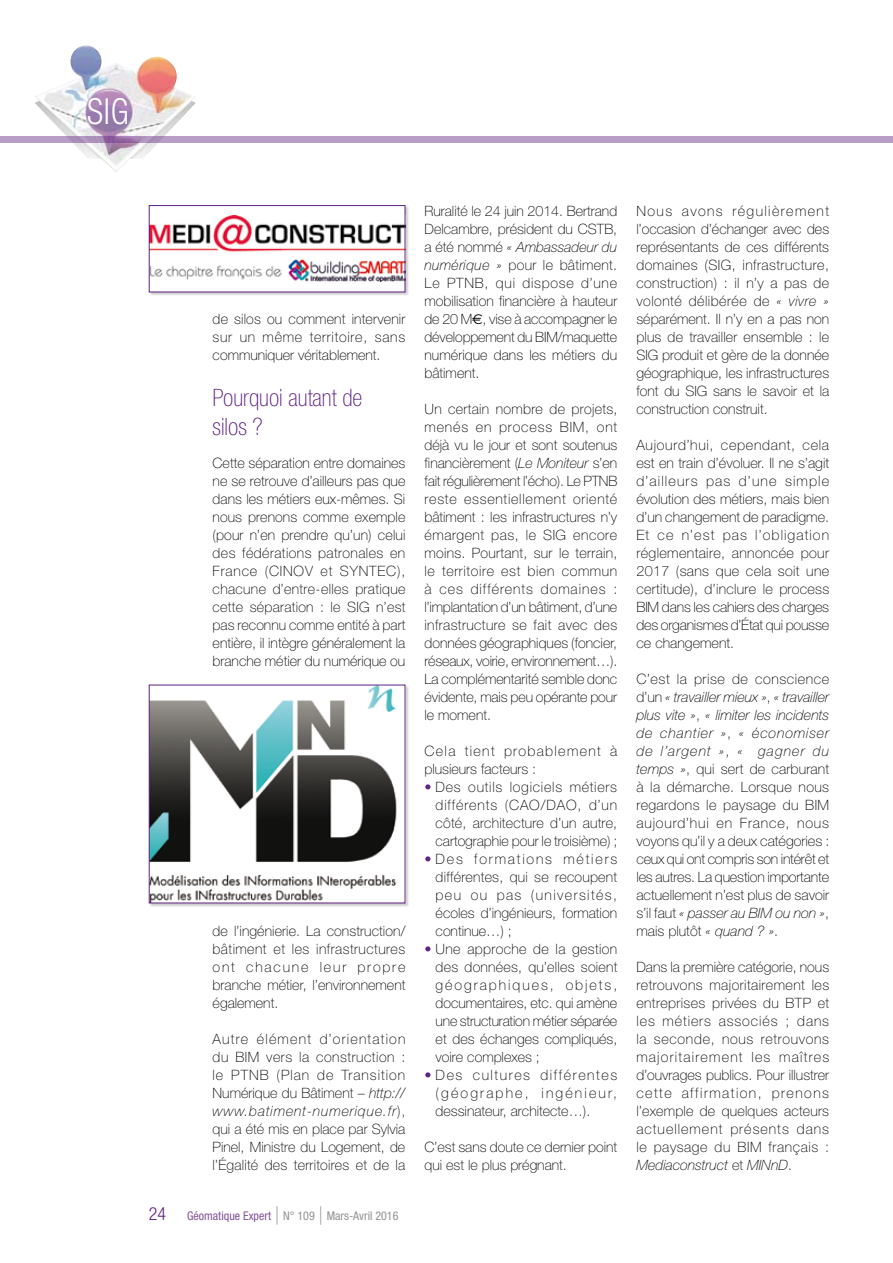
<style>
.page{position:relative;width:893px;height:1263px;background:#fff}
.page>*{position:absolute;margin:0;border:0;box-sizing:border-box;transform-origin:0 0}
.t1{font:300 condensed 36px "Helvetica Neue";color:#fff;scale:.93 1}
.t2{font:100 condensed 24px/28.8px "Helvetica Neue";color:#5e2281}
.t3{font:100 14.25px/18px "Helvetica Neue";color:#000;text-align:justify}
.t4{font:100 14.25px/18px "Helvetica Neue";letter-spacing:.095em;color:#000}
.t5{font:condensed 12px "Helvetica Neue";color:#929395}
.s1{font-style:italic}
.s2{font-weight:300;font-size:18px;color:#5e2281}
.s3{color:#83549a}
.s4{font-family:"Euro Sans";font-weight:400}
.s5{color:#5e2281}
</style>
<div class="page">
<img style="left:35px;top:45px;width:161px;height:127px">
<svg style="left:0;top:136px;width:893px;height:6px;background:#b59ac4"></svg>
<div style="left:149px;top:205px;width:260px;height:92px;background:#000;opacity:.2"></div>
<div style="left:149px;top:206px;width:256px;height:86px;background:#fff"></div>
<img style="left:151px;top:216px;width:252px;height:66px">
<div style="left:149px;top:205px;width:256px;height:87px;border:1px solid #5e2281"></div>
<div style="left:149px;top:685px;width:260px;height:222px;background:#000;opacity:.2"></div>
<img style="left:151px;top:687px;width:252px;height:214px">
<h1 class="t1" style="left:87px;top:91px;width:46px">SIG</h1>
<p class="t3" style="left:213px;top:310px;width:194px">de silos ou comment intervenir sur un même territoire, sans communiquer véritablement.</p>
<h2 class="t2" style="left:213px;top:383px;width:151px">Pourquoi autant de silos ?</h2>
<p class="t3" style="left:213px;top:454px;width:194px">Cette séparation entre domaines ne se retrouve d’ailleurs pas que dans les métiers eux-mêmes. Si nous prenons comme exemple (pour n’en prendre qu’un) celui des fédérations patronales en France (CINOV et SYNTEC), chacune d’entre-elles pratique cette séparation : le SIG n’est pas reconnu comme entité à part entière, il intègre généralement la branche métier du numérique ou</p>
<p class="t3" style="left:213px;top:922px;width:194px">de l’ingénierie. La construction/ bâtiment et les infrastructures ont chacune leur propre branche métier, l’environnement également.</p>
<p class="t3" style="left:213px;top:1030px;width:194px">Autre élément d’orientation du BIM vers la construction : le PTNB (Plan de Transition Numérique du Bâtiment – <span class="s1">http:// www.batiment-numerique.fr</span>), qui a été mis en place par Sylvia Pinel, Ministre du Logement, de l’Égalité des territoires et de la</p>
<p class="t5" style="left:149px;top:1209px;width:251px"><span class="s2">24</span> <span class="s3">Géomatique Expert</span> N° 109 Mars-Avril 2016</p>
<p class="t3" style="left:424px;top:202px;width:194px">Ruralité le 24 juin 2014. Bertrand Delcambre, président du CSTB, a été nommé <span class="s1">« Ambassadeur du numérique »</span> pour le bâtiment.<br>Le PTNB, qui dispose d’une mobilisation financière à hauteur de 20 M<span class="s4">€</span>, vise à accompagner le développement du BIM/maquette numérique dans les métiers du bâtiment.</p>
<p class="t3" style="left:424px;top:400px;width:194px">Un certain nombre de projets, menés en process BIM, ont déjà vu le jour et sont soutenus financièrement (<span class="s1">Le Moniteur</span> s’en fait régulièrement l’écho). Le PTNB reste essentiellement orienté bâtiment : les infrastructures n’y émargent pas, le SIG encore moins. Pourtant, sur le terrain, le territoire est bien commun à ces différents domaines : l’implantation d’un bâtiment, d’une infrastructure se fait avec des données géographiques (foncier, réseaux, voirie, environnement…).<br>La complémentarité semble donc évidente, mais peu opérante pour le moment.</p>
<p class="t4" style="left:424px;top:742px;width:194px">Cela tient probablement à plusieurs facteurs :</p>
<p class="t3" style="left:436px;top:778px;width:183px;text-indent:-11px"><span class="s5">•</span> Des outils logiciels métiers différents (CAO/DAO, d’un côté, architecture d’un autre, cartographie pour le troisième) ;</p>
<p class="t3" style="left:436px;top:850px;width:183px;text-indent:-11px"><span class="s5">•</span> Des formations métiers différentes, qui se recoupent peu ou pas (universités, écoles d’ingénieurs, formation continue…) ;</p>
<p class="t3" style="left:436px;top:940px;width:183px;text-indent:-11px"><span class="s5">•</span> Une approche de la gestion des données, qu’elles soient géographiques, objets, documentaires, etc. qui amène une structuration métier séparée et des échanges compliqués, voire complexes ;</p>
<p class="t3" style="left:436px;top:1066px;width:183px;text-indent:-11px"><span class="s5">•</span> Des cultures différentes (géographe, ingénieur, dessinateur, architecte…).</p>
<p class="t3" style="left:424px;top:1138px;width:194px">C’est sans doute ce dernier point qui est le plus prégnant.</p>
<p class="t3" style="left:636px;top:202px;width:194px">Nous avons régulièrement l’occasion d’échanger avec des représentants de ces différents domaines (SIG, infrastructure, construction) : il n’y a pas de volonté délibérée de <span class="s1">« vivre » </span>séparément. Il n’y en a pas non plus de travailler ensemble : le SIG produit et gère de la donnée géographique, les infrastructures font du SIG sans le savoir et la construction construit.</p>
<p class="t3" style="left:636px;top:436px;width:194px">Aujourd’hui, cependant, cela est en train d’évoluer. Il ne s’agit d’ailleurs pas d’une simple évolution des métiers, mais bien d’un changement de paradigme.<br>Et ce n’est pas l’obligation réglementaire, annoncée pour 2017 (sans que cela soit une certitude), d’inclure le process BIM dans les cahiers des charges des organismes d’État qui pousse ce changement.</p>
<p class="t3" style="left:636px;top:670px;width:194px">C’est la prise de conscience d’un <span class="s1">« travailler mieux »</span>, <span class="s1">« travailler plus vite »</span>, <span class="s1">« limiter les incidents de chantier »</span>, <span class="s1">« économiser de l’argent »</span>, <span class="s1">« gagner du temps »</span>, qui sert de carburant à la démarche. Lorsque nous regardons le paysage du BIM aujourd’hui en France, nous voyons qu’il y a deux catégories : ceux qui ont compris son intérêt et les autres. La question importante actuellement n’est plus de savoir s’il faut <span class="s1">« passer au BIM ou non »</span>, mais plutôt <span class="s1">« quand ? »</span>.</p>
<p class="t3" style="left:636px;top:958px;width:194px">Dans la première catégorie, nous retrouvons majoritairement les entreprises privées du BTP et les métiers associés ; dans la seconde, nous retrouvons majoritairement les maîtres d’ouvrages publics. Pour illustrer cette affirmation, prenons l’exemple de quelques acteurs actuellement présents dans le paysage du BIM français :<br><span class="s1">Mediaconstruct</span> et <span class="s1">MINnD</span>.</p>
</div>
